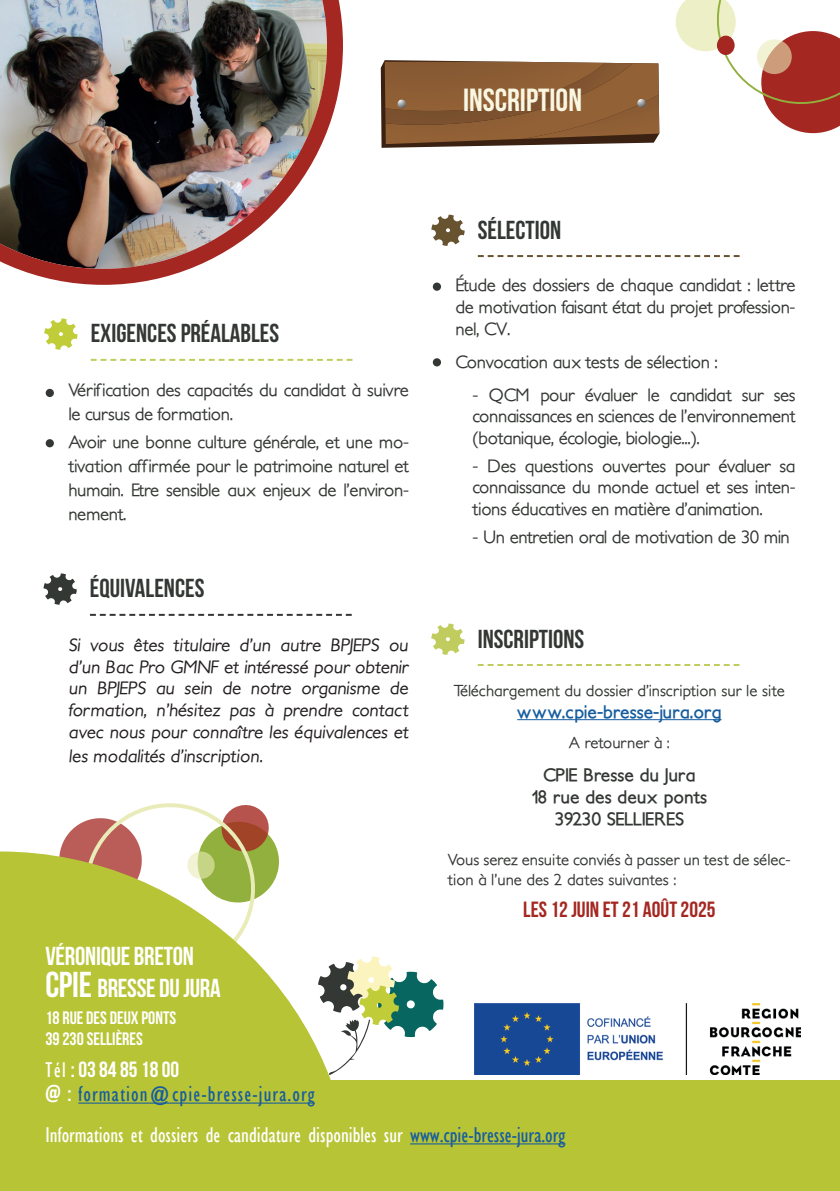
<style>
.page{position:relative;width:840px;height:1191px;background:#fff}
.page>*{position:absolute;margin:0;border:0;box-sizing:border-box;transform-origin:0 0}
.t1{font:32px "Bebas Neue";color:#f9f6e1}
.t2{font:26px "Bebas Neue";color:#343834}
.t3{font:26px/32px "Bebas Neue";letter-spacing:-.01em;color:#fff}
.t4{font:condensed 22px/40.8px "Gill Sans";color:#175d9e}
.t5{font:22px "Bebas Neue";color:#a42821}
.t6{font:22px "Bebas Neue";color:#fff}
.t7{font:500 18px/21.6px "Petita";letter-spacing:-.02em;color:#343834;text-align:justify}
.t8{font:500 18px/21.6px "Petita";color:#231f20}
.t9{font:700 18px/21.6px "Petita";color:#343834;text-align:center}
.t10{font:18px/21.6px "Bebas Neue";color:#fff}
.t11{font:700 18px "Petita";color:#175d9e}
.t12{font:500 16px/19.2px "Petita";color:#343834}
.s1{font-size:36px}
.s2{font-family:"Gill Sans";font-stretch:condensed}
.s3{font-family:"Bebas Neue";font-stretch:normal;color:#fff}
.s4{color:#fff}
</style>
<div class="page">
<svg style="left:353px;top:956px;width:90px;height:104px"></svg>
<div style="left:0;top:1080px;width:839px;height:111px;background:#b7c436"></div>
<svg style="left:380px;top:60px;width:279px;height:88px;background:#8c613d"></svg>
<svg style="left:60px;top:803px;width:218px;height:48px"></svg>
<svg style="left:0;top:851px;width:353px;height:253px;fill:#b7c436"></svg>
<hr style="left:78px;top:1102px;width:237px;height:1px;background:#175d9e">
<hr style="left:410px;top:1143px;width:155px;height:1px;background:#175d9e">
<svg style="left:675px;top:0;width:164px;height:133px"></svg>
<div style="left:716px;top:36px;width:18px;height:19px;background:#a42821;border-radius:50%"></div>
<svg style="left:432px;top:282px;width:9px;height:9px"></svg>
<div style="left:432px;top:358px;width:9px;height:8px;background:#343834;border-radius:50%"></div>
<hr style="left:517px;top:719px;width:204px;height:1px;background:#175d9e">
<svg style="left:477px;top:255px;width:262px;height:2px"></svg>
<svg style="left:477px;top:664px;width:262px;height:2px"></svg>
<svg style="left:431px;top:215px;width:33px;height:31px"></svg>
<svg style="left:431px;top:623px;width:33px;height:32px"></svg>
<div style="left:46px;top:389px;width:8px;height:8px;background:#343834;border-radius:50%"></div>
<div style="left:46px;top:439px;width:8px;height:8px;background:#343834;border-radius:50%"></div>
<svg style="left:91px;top:359px;width:261px;height:2px"></svg>
<svg style="left:44px;top:318px;width:33px;height:32px"></svg>
<svg style="left:90px;top:614px;width:261px;height:2px"></svg>
<svg style="left:44px;top:573px;width:33px;height:31px"></svg>
<img style="left:0;top:0;width:343px;height:285px">
<img style="left:474px;top:1003px;width:326px;height:71px">
<h1 class="t1" style="left:462px;top:83px;width:120px">INSCRIPTION</h1>
<h2 class="t2" style="left:91px;top:319px;width:190px">EXIGENCES PRÉALABLES</h2>
<p class="t7" style="left:68px;top:378px;width:342px;line-height:24px">Vérification des capacités du candidat à suivre le cursus de formation.</p>
<p class="t7" style="left:68px;top:430px;width:342px;line-height:24px">Avoir une bonne culture générale, et une mo&shy;tivation affirmée pour le patrimoine naturel et humain. Etre sensible aux enjeux de l’environ&shy;nement.</p>
<h2 class="t2" style="left:90px;top:574px;width:116px">ÉQUIVALENCES</h2>
<p class="t8" style="left:68px;top:634px;width:343px">Si vous êtes titulaire d’un autre BPJEPS ou d’un Bac Pro GMNF et intéressé pour obtenir un BPJEPS au sein de notre organisme de formation, n’hésitez pas à prendre contact avec nous pour connaître les équivalences et</p>
<p class="t8" style="left:68px;top:745px;width:198px">les modalités d’inscription.</p>
<h2 class="t2" style="left:477px;top:215px;width:85px">SÉLECTION</h2>
<p class="t7" style="left:455px;top:275px;width:341px">Étude des dossiers de chaque candidat : lettre de motivation faisant état du projet profession&shy;nel, CV.</p>
<p class="t7" style="left:455px;top:351px;width:264px">Convocation aux tests de sélection :</p>
<p class="t7" style="left:472px;top:384px;width:324px">- QCM pour évaluer le candidat sur ses connaissances en sciences de l’environnement (botanique, écologie, biologie...).</p>
<p class="t7" style="left:472px;top:455px;width:324px">- Des questions ouvertes pour évaluer sa connaissance du monde actuel et ses inten&shy;tions éducatives en matière d’animation.</p>
<p class="t7" style="left:472px;top:526px;width:318px">- Un entretien oral de motivation de 30 min</p>
<h2 class="t2" style="left:477px;top:624px;width:108px">INSCRIPTIONS</h2>
<p class="t12" style="left:453px;top:681px;width:332px">Téléchargement du dossier d’inscription sur le site</p>
<p class="t11" style="left:517px;top:701px;width:206px">www.cpie-bresse-jura.org</p>
<p class="t12" style="left:568px;top:733px;width:103px">A retourner à :</p>
<p class="t9" style="left:531px;top:765px;width:177px">CPIE Bresse du Jura<br>18 rue des deux ponts<br>39230 SELLIERES</p>
<p class="t12" style="left:447px;top:850px;width:344px">Vous serez ensuite conviés à passer un test de sélec&shy;tion à l’une des 2 dates suivantes :</p>
<p class="t5" style="left:523px;top:897px;width:194px">LES 12 JUIN ET 21 AOÛT 2025</p>
<h2 class="t3" style="left:45px;top:939px;width:177px">VÉRONIQUE BRETON<br><span class="s1">CPIE</span> BRESSE DU JURA</h2>
<p class="t10" style="left:45px;top:1006px;width:132px">18 RUE DES DEUX PONTS<br>39 230 SELLIÈRES</p>
<p class="t6" style="left:45px;top:1057px;width:135px"><span class="s2">Tél</span> : 03 84 85 18 00</p>
<p class="t4" style="left:45px;top:1074px;width:521px"><span class="s3">@ :</span> formation@cpie-bresse-jura.org<br><span class="s4">Informations et dossiers de candidature disponibles sur</span> www.cpie-bresse-jura.org</p>
</div>
